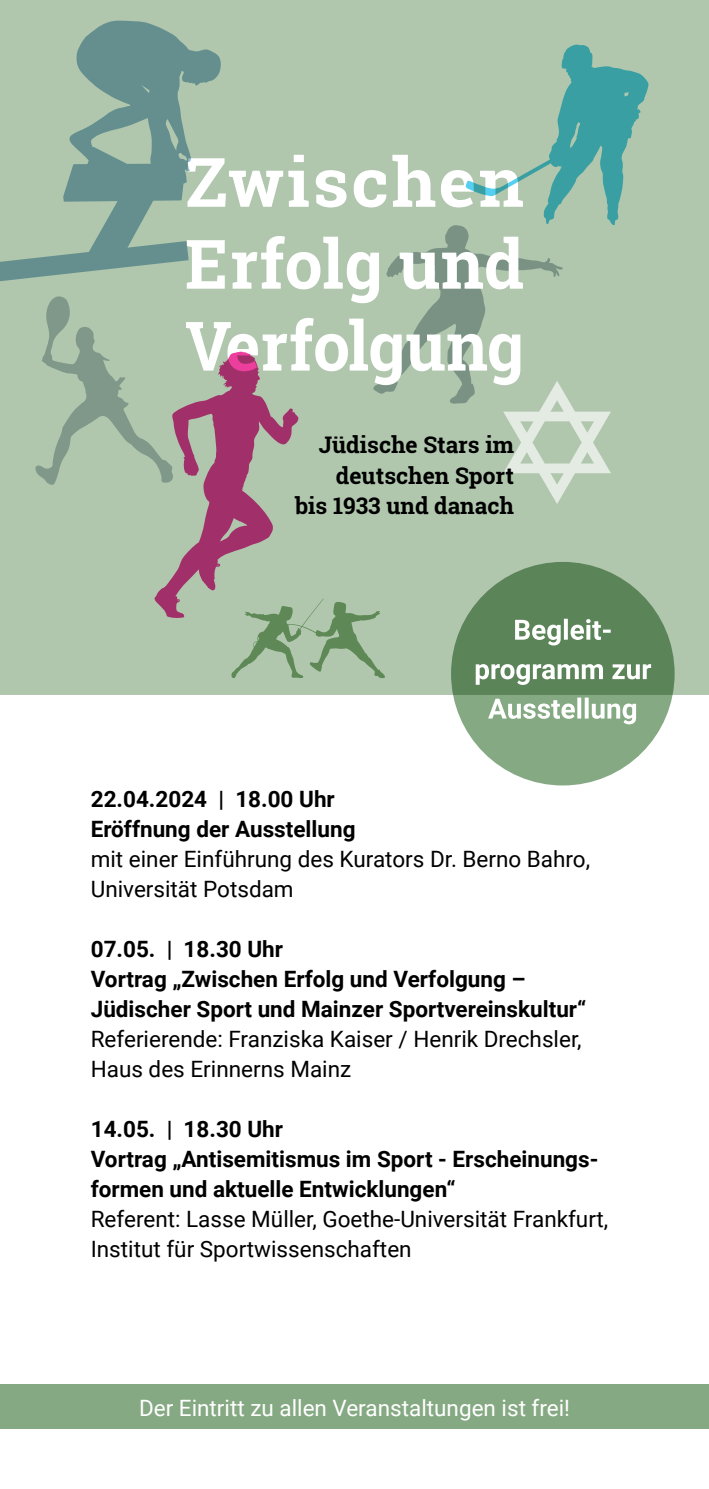
<style>
.page{position:relative;width:709px;height:1489px;background:#fff}
.page>*{position:absolute;margin:0;border:0;box-sizing:border-box;transform-origin:0 0}
.t1{font:700 23px/30.5px "Roboto Slab";color:#000;text-align:right}
.t2{font:700 22.5px/30px "Roboto";color:#000}
.t3{font:22.5px/30px "Roboto";color:#000}
.t4{font:22.5px "Roboto";color:#fff}
</style>
<div class="page">
<div style="left:0;top:1384px;width:709px;height:44px;background:#85a982"></div>
<div style="left:0;top:0;width:709px;height:694px;background:#b0c7ae"></div>
<svg style="left:451px;top:562px;width:223px;height:223px;fill:#85a982"></svg>
<svg style="left:488px;top:697px;width:148px;height:27px"></svg>
<svg style="left:35px;top:44px;width:616px;height:641px"></svg>
<svg style="left:0;top:20px;width:221px;height:269px"></svg>
<p class="t1" style="left:295px;top:429px;width:220px">Jüdische Stars im deutschen Sport<br>bis 1933 und danach</p>
<p class="t2" style="left:91px;top:783px;width:266px">22.04.2024 | 18.00 Uhr<br>Eröffnung der Ausstellung</p>
<p class="t3" style="left:91px;top:843px;width:501px">mit einer Einführung des Kurators Dr. Berno Bahro,<br>Universität Potsdam</p>
<p class="t2" style="left:91px;top:933px;width:497px">07.05. | 18.30 Uhr<br>Vortrag „Zwischen Erfolg und Verfolgung –<br>Jüdischer Sport und Mainzer Sportvereinskultur“</p>
<p class="t3" style="left:91px;top:1023px;width:492px">Referierende: Franziska Kaiser / Henrik Drechsler,<br>Haus des Erinnerns Mainz</p>
<p class="t2" style="left:91px;top:1113px;width:509px">14.05. | 18.30 Uhr<br>Vortrag „Antisemitismus im Sport - Erscheinungs&shy;formen und aktuelle Entwicklungen“</p>
<p class="t3" style="left:91px;top:1203px;width:519px">Referent: Lasse Müller, Goethe-Universität Frankfurt,<br>Institut für Sportwissenschaften</p>
<p class="t4" style="left:139px;top:1391px;width:432px">Der Eintritt zu allen Veranstaltungen ist frei!</p>
</div>
